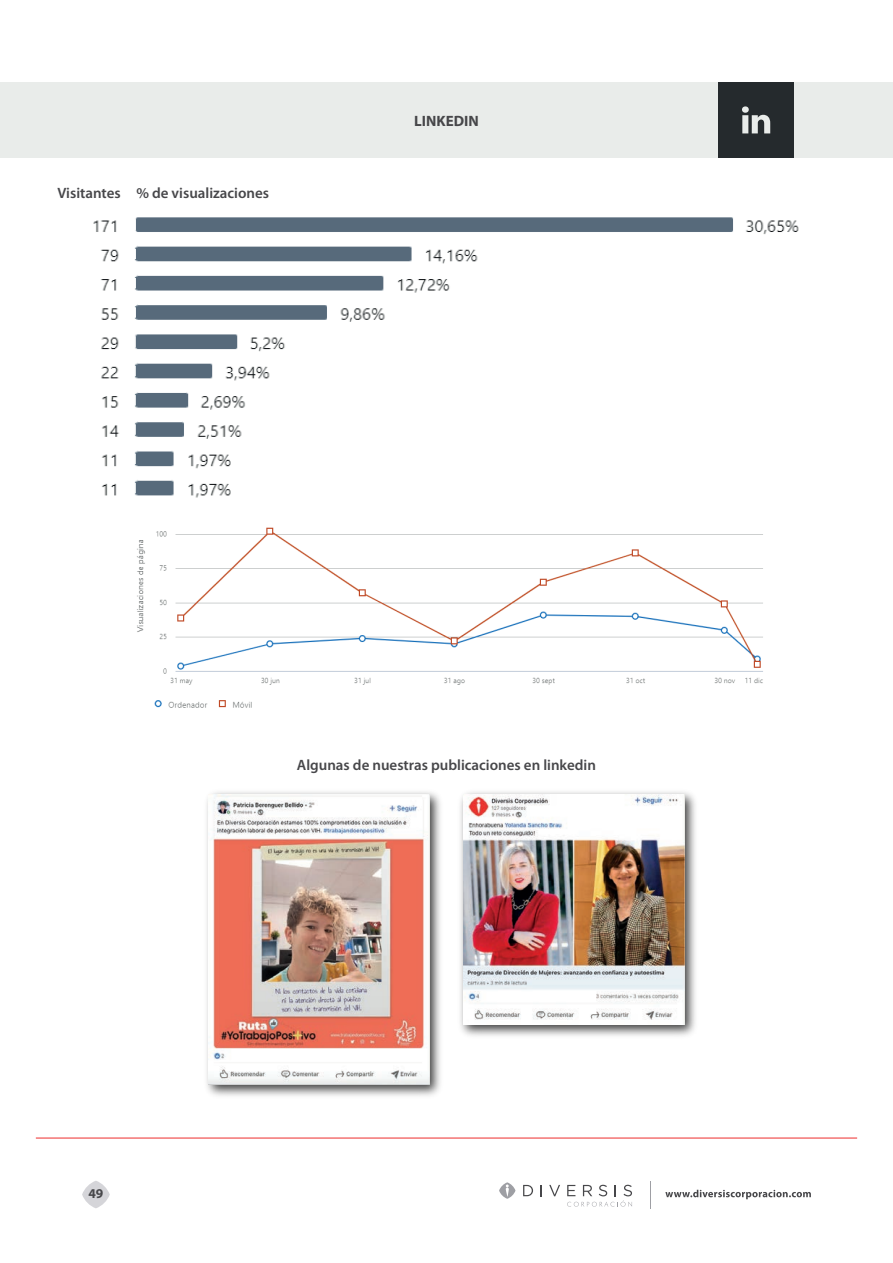
<style>
.page{position:relative;width:893px;height:1263px;background:#fff}
.page>*{position:absolute;margin:0;border:0;box-sizing:border-box;transform-origin:0 0}
.t1{font:600 15px "Myriad Pro";color:#47474a}
.t2{font:700 15px "Myriad Pro";color:#47474a}
.t3{font:700 13.5px "Myriad Pro";color:#47474a}
</style>
<div class="page">
<div style="left:0;top:82px;width:893px;height:76px;background:#e9ecea"></div>
<div style="left:718px;top:82px;width:76px;height:76px;background:#252a2d"></div>
<img style="left:93px;top:217px;width:706px;height:281px">
<img style="left:206px;top:791px;width:235px;height:305px">
<img style="left:209px;top:795px;width:220px;height:289px">
<img style="left:460px;top:791px;width:236px;height:245px">
<img style="left:464px;top:795px;width:220px;height:229px">
<img style="left:137px;top:527px;width:626px;height:181px">
<svg style="left:523px;top:1185px;width:10px;height:11px"></svg>
<svg style="left:549px;top:1185px;width:11px;height:11px"></svg>
<svg style="left:499px;top:1182px;width:16px;height:17px"></svg>
<svg style="left:567px;top:1185px;width:65px;height:22px"></svg>
<svg style="left:665px;top:1190px;width:146px;height:9px"></svg>
<svg style="left:650px;top:1181px;width:1px;height:27px"></svg>
<svg style="left:82px;top:1181px;width:28px;height:27px"></svg>
<hr style="left:36px;top:1138px;width:821px;height:1px;background:#ee2d2d">
<svg style="left:742px;top:106px;width:28px;height:27px"></svg>
<p class="t1" style="left:58px;top:184px;width:213px">Visitantes % de visualizaciones</p>
<p class="t2" style="left:414px;top:111px;width:66px">LINKEDIN</p>
<p class="t3" style="left:88px;top:1185px;width:17px">49</p>
<p class="t1" style="left:297px;top:755px;width:301px">Algunas de nuestras publicaciones en linkedin</p>
</div>
